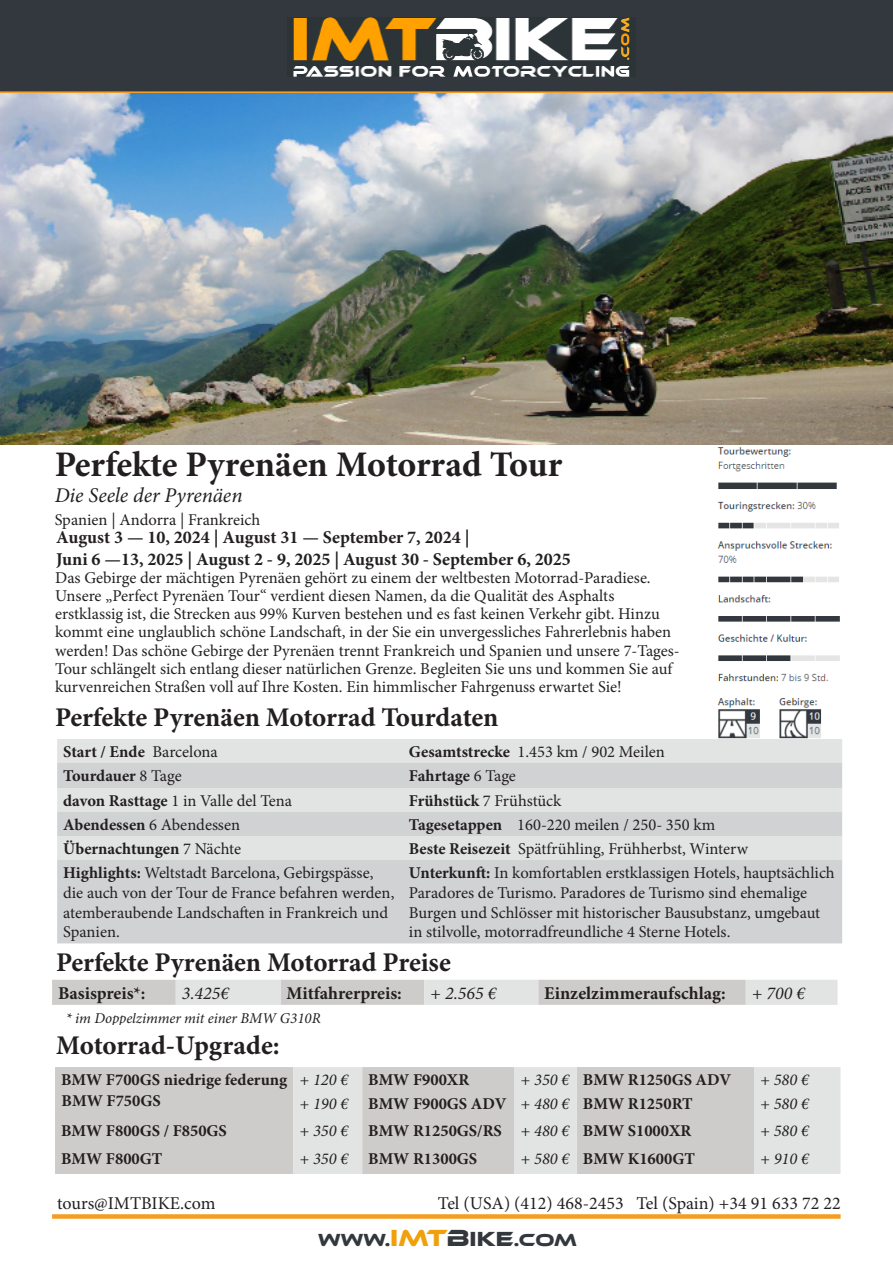
<style>
.page{position:relative;width:893px;height:1263px;background:#fff}
.page>*{position:absolute;margin:0;border:0;box-sizing:border-box;transform-origin:0 0}
.t1{font:700 36px "Minion Pro";letter-spacing:-.005em;color:#231f20}
.t2{font:700 27px "Minion Pro";letter-spacing:-.005em;color:#231f20}
.t3{font:italic 21px "Minion Pro";letter-spacing:-.005em;color:#231f20}
.t4{font:700 18px "Minion Pro";color:#231f20}
.t5{font:18px "Minion Pro";color:#231f20}
.t6{font:italic 18px "Minion Pro";color:#231f20}
.t7{font:18px "Ethnocentric Rg";color:#33383e}
.t8{font:16.5px/19.8px "Minion Pro";color:#231f20}
.t9{font:16.5px/18.1px "Minion Pro";color:#222}
.t10{font:700 16.5px "Minion Pro";color:#231f20}
.t11{font:italic 16.5px "Minion Pro";color:#231f20}
.t12{font:italic 15px "Minion Pro";color:#231f20}
.s1{font-weight:400}
.s2{font-weight:700}
.s3{font-size:24px;color:#f0a00b}
.s4{font-size:24px}
.s5{font-size:21px}
</style>
<div class="page">
<div style="left:0;top:0;width:893px;height:94px;background:#33383e"></div>
<hr style="left:0;top:91px;width:893px;height:3px;background:#f49d20">
<div style="left:52px;top:1214px;width:789px;height:5px;background:#f49d20"></div>
<svg style="left:52px;top:980px;width:785px;height:25px;background:#d6d5d4"></svg>
<img style="left:287px;top:18px;width:348px;height:58px">
<img style="left:717px;top:447px;width:123px;height:292px">
<div style="left:57px;top:739px;width:785px;height:73px;background:#e2e3e3"></div>
<div style="left:57px;top:763px;width:785px;height:25px;background:#d1d2d4"></div>
<svg style="left:57px;top:812px;width:785px;height:131px;background:#d4d5d6"></svg>
<img style="left:0;top:94px;width:893px;height:350px">
<div style="left:55px;top:1067px;width:238px;height:107px;background:#ceccca"></div>
<svg style="left:293px;top:1067px;width:547px;height:107px;background:#d6d5d4"></svg>
<p class="t1" style="left:55px;top:443px;width:509px">Perfekte Pyrenäen Motorrad Tour</p>
<p class="t3" style="left:55px;top:481px;width:189px">Die Seele der Pyrenäen</p>
<p class="t8" style="left:55px;top:509px;width:207px">Spanien | Andorra | Frankreich</p>
<p class="t4" style="left:56px;top:527px;width:415px">August 3 — 10, 2024 | August 31 — September 7, 2024 |</p>
<p class="t4" style="left:56px;top:548px;width:516px">Juni 6 —13, 2025 | August 2 - 9, 2025 | August 30 - September 6, 2025</p>
<p class="t9" style="left:55px;top:569px;width:626px">Das Gebirge der mächtigen Pyrenäen gehört zu einem der weltbesten Motorrad-Paradiese.<br>Unsere „Perfect Pyrenäen Tour“ verdient diesen Namen, da die Qualität des Asphalts erstklassig ist, die Strecken aus 99% Kurven bestehen und es fast keinen Verkehr gibt. Hinzu kommt eine unglaublich schöne Landschaft, in der Sie ein unvergessliches Fahrerlebnis haben werden! Das schöne Gebirge der Pyrenäen trennt Frankreich und Spanien und unsere 7-Tages-Tour schlängelt sich entlang dieser natürlichen Grenze. Begleiten Sie uns und kommen Sie auf kurvenreichen Straßen voll auf Ihre Kosten. Ein himmlischer Fahrgenuss erwartet Sie!</p>
<p class="t2" style="left:55px;top:701px;width:445px">Perfekte Pyrenäen Motorrad Tourdaten</p>
<p class="t10" style="left:63px;top:742px;width:156px">Start / Ende <span class="s1">Barcelona</span></p>
<p class="t8" style="left:409px;top:742px;width:257px"><span class="s2">Gesamtstrecke</span> 1.453 km / 902 Meilen</p>
<p class="t10" style="left:63px;top:766px;width:120px">Tourdauer <span class="s1">8 Tage</span></p>
<p class="t10" style="left:409px;top:766px;width:109px">Fahrtage <span class="s1">6 Tage</span></p>
<p class="t8" style="left:63px;top:791px;width:230px"><span class="s2">davon Rasttage</span> 1 in Valle del Tena</p>
<p class="t8" style="left:409px;top:791px;width:154px"><span class="s2">Frühstück</span> 7 Frühstück</p>
<p class="t8" style="left:63px;top:815px;width:179px"><span class="s2">Abendessen</span> 6 Abendessen</p>
<p class="t8" style="left:409px;top:815px;width:308px"><span class="s2">Tagesetappen</span> 160-220 meilen / 250- 350 km</p>
<p class="t10" style="left:63px;top:839px;width:180px">Übernachtungen <span class="s1">7 Nächte</span></p>
<p class="t8" style="left:409px;top:839px;width:341px"><span class="s2">Beste Reisezeit</span> Spätfrühling, Frühherbst, Winterw</p>
<p class="t8" style="left:63px;top:863px;width:333px"><span class="s2">Highlights:</span> Weltstadt Barcelona, Gebirgspässe, die auch von der Tour de France befahren werden, atemberaubende Landschaften in Frankreich und Spanien.</p>
<p class="t8" style="left:409px;top:863px;width:427px"><span class="s2">Unterkunft:</span> In komfortablen erstklassigen Hotels, hauptsächlich Paradores de Turismo. Paradores de Turismo sind ehemalige Burgen und Schlösser mit historischer Bausubstanz, umgebaut in stilvolle, motorradfreundliche 4 Sterne Hotels.</p>
<p class="t2" style="left:56px;top:946px;width:396px">Perfekte Pyrenäen Motorrad Preise</p>
<p class="t4" style="left:58px;top:982px;width:89px">Basispreis*:</p>
<p class="t6" style="left:182px;top:981px;width:49px">3.425€</p>
<p class="t4" style="left:287px;top:982px;width:117px">Mitfahrerpreis:</p>
<p class="t6" style="left:430px;top:981px;width:68px">+ 2.565 €</p>
<p class="t4" style="left:544px;top:982px;width:183px">Einzelzimmeraufschlag:</p>
<p class="t6" style="left:752px;top:981px;width:55px">+ 700 €</p>
<p class="t12" style="left:66px;top:1008px;width:256px">* im Doppelzimmer mit einer BMW G310R</p>
<p class="t2" style="left:56px;top:1029px;width:225px">Motorrad-Upgrade:</p>
<p class="t10" style="left:61px;top:1070px;width:228px">BMW F700GS niedrige federung</p>
<p class="t11" style="left:299px;top:1068px;width:50px">+ 120 €</p>
<p class="t10" style="left:368px;top:1070px;width:103px">BMW F900XR</p>
<p class="t11" style="left:520px;top:1068px;width:50px">+ 350 €</p>
<p class="t10" style="left:583px;top:1070px;width:150px">BMW R1250GS ADV</p>
<p class="t11" style="left:760px;top:1068px;width:50px">+ 580 €</p>
<p class="t10" style="left:62px;top:1091px;width:101px">BMW F750GS</p>
<p class="t11" style="left:299px;top:1092px;width:50px">+ 190 €</p>
<p class="t10" style="left:368px;top:1094px;width:140px">BMW F900GS ADV</p>
<p class="t11" style="left:520px;top:1092px;width:50px">+ 480 €</p>
<p class="t10" style="left:583px;top:1094px;width:111px">BMW R1250RT</p>
<p class="t11" style="left:760px;top:1092px;width:50px">+ 580 €</p>
<p class="t10" style="left:61px;top:1121px;width:167px">BMW F800GS / F850GS</p>
<p class="t11" style="left:299px;top:1119px;width:50px">+ 350 €</p>
<p class="t10" style="left:368px;top:1121px;width:135px">BMW R1250GS/RS</p>
<p class="t11" style="left:520px;top:1119px;width:50px">+ 480 €</p>
<p class="t10" style="left:583px;top:1121px;width:110px">BMW S1000XR</p>
<p class="t11" style="left:760px;top:1119px;width:50px">+ 580 €</p>
<p class="t10" style="left:61px;top:1149px;width:103px">BMW F800GT</p>
<p class="t11" style="left:299px;top:1147px;width:50px">+ 350 €</p>
<p class="t10" style="left:368px;top:1149px;width:111px">BMW R1300GS</p>
<p class="t11" style="left:520px;top:1147px;width:50px">+ 580 €</p>
<p class="t10" style="left:583px;top:1149px;width:114px">BMW K1600GT</p>
<p class="t11" style="left:760px;top:1147px;width:50px">+ 910 €</p>
<p class="t5" style="left:57px;top:1191px;width:160px">tours@IMTBIKE.com</p>
<p class="t5" style="left:438px;top:1191px;width:187px">Tel (USA) (412) 468-2453</p>
<p class="t5" style="left:637px;top:1191px;width:206px">Tel (Spain) +34 91 633 72 22</p>
<p class="t7" style="left:318px;top:1229px;width:260px">WWW.<span class="s3">IMT</span><span class="s4">B</span><span class="s5">IKE</span>.COM</p>
</div>
